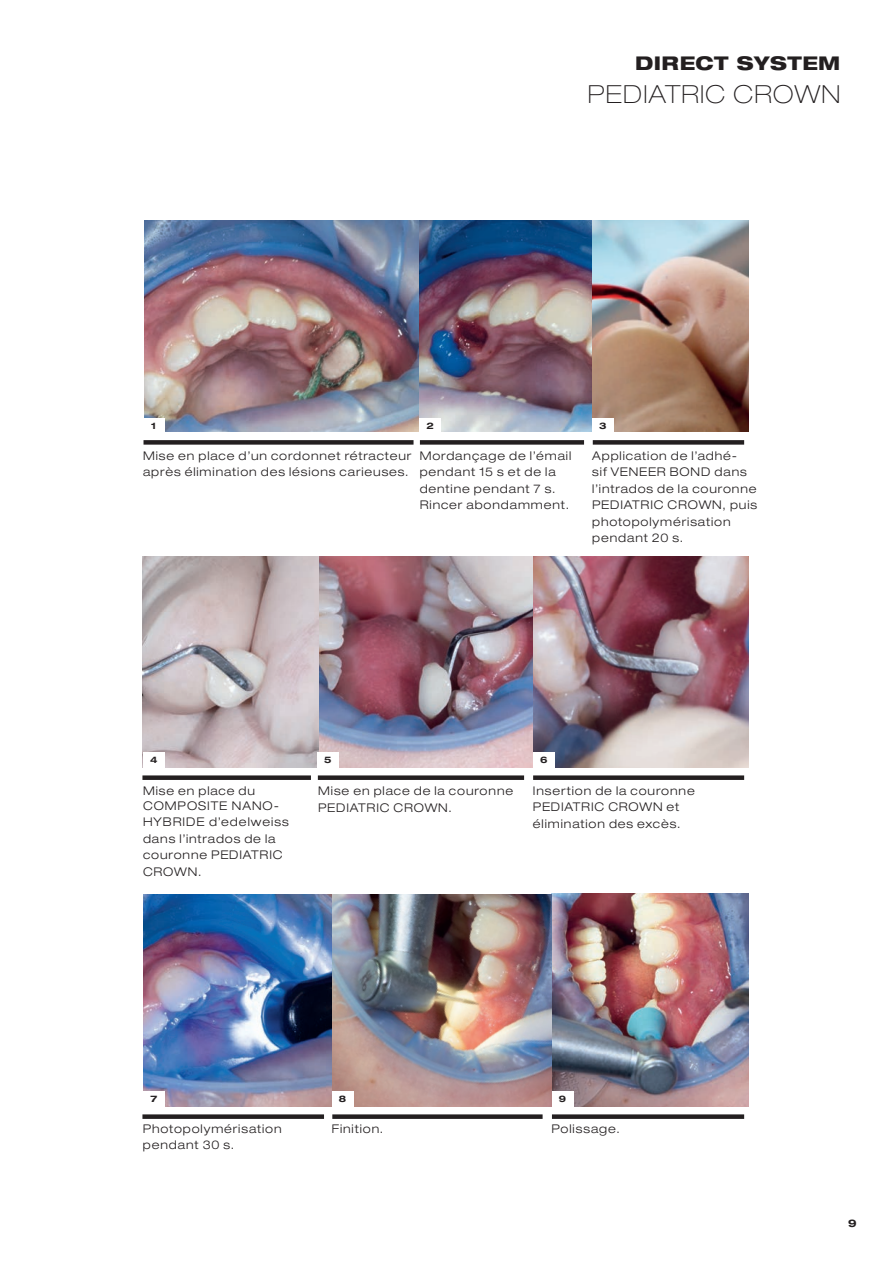
<style>
.page{position:relative;width:893px;height:1263px;background:#fff}
.page>*{position:absolute;margin:0;border:0;box-sizing:border-box;transform-origin:0 0}
.t1{font:100 expanded 24.9px/32px "Helvetica Neue";letter-spacing:.05em;color:#231f20;text-align:right}
.t2{font:800 expanded 18.9px "Helvetica Neue";letter-spacing:.025em;color:#231f20}
.t3{font:300 expanded 12px/16.5px "Helvetica Neue LT Pro";letter-spacing:.07em;color:#231f20}
.t4{font:700 expanded 10.5px "Helvetica Neue LT Pro";color:#231f20}
.t5{font:700 expanded 9px "Helvetica Neue LT Pro";color:#231f20}
</style>
<div class="page">
<img style="left:144px;top:221px;width:604px;height:211px">
<div style="left:143px;top:419px;width:21px;height:14px;background:#fff"></div>
<div style="left:419px;top:419px;width:22px;height:14px;background:#fff"></div>
<div style="left:592px;top:419px;width:22px;height:14px;background:#fff"></div>
<img style="left:143px;top:556px;width:605px;height:212px">
<div style="left:143px;top:752px;width:21px;height:17px;background:#fff"></div>
<div style="left:317px;top:752px;width:22px;height:17px;background:#fff"></div>
<div style="left:533px;top:752px;width:22px;height:17px;background:#fff"></div>
<img style="left:143px;top:894px;width:606px;height:212px">
<div style="left:143px;top:1091px;width:21px;height:17px;background:#fff"></div>
<div style="left:332px;top:1091px;width:21px;height:17px;background:#fff"></div>
<div style="left:552px;top:1091px;width:21px;height:17px;background:#fff"></div>
<div style="left:144px;top:440px;width:270px;height:5px;background:#231f20"></div>
<div style="left:142px;top:775px;width:169px;height:5px;background:#231f20"></div>
<div style="left:142px;top:1114px;width:182px;height:5px;background:#231f20"></div>
<div style="left:420px;top:440px;width:164px;height:5px;background:#231f20"></div>
<div style="left:318px;top:775px;width:206px;height:5px;background:#231f20"></div>
<div style="left:332px;top:1114px;width:211px;height:5px;background:#231f20"></div>
<div style="left:593px;top:440px;width:151px;height:5px;background:#231f20"></div>
<div style="left:533px;top:775px;width:211px;height:5px;background:#231f20"></div>
<div style="left:552px;top:1114px;width:192px;height:5px;background:#231f20"></div>
<h1 class="t1" style="left:588px;top:46px;width:254px">POST &amp; CORE<br>PEDIATRIC CROWN</h1>
<h2 class="t2" style="left:635px;top:51px;width:207px">DIRECT SYSTEM</h2>
<h1 class="t1" style="left:733px;top:92px;width:109px">VENEER</h1>
<p class="t5" style="left:151px;top:420px;width:7px">1</p>
<p class="t5" style="left:426px;top:420px;width:9px">2</p>
<p class="t5" style="left:599px;top:420px;width:9px">3</p>
<p class="t3" style="left:143px;top:447px;width:270px">Mise en place d’un cordonnet rétracteur après élimination des lésions carieuses.</p>
<p class="t3" style="left:420px;top:447px;width:153px">Mordançage de l’émail pendant 15 s et de la dentine pendant 7 s.<br>Rincer abondamment.</p>
<p class="t3" style="left:592px;top:447px;width:166px">Application de l’adhé-<br>sif VENEER BOND dans l’intrados de la couronne<br>PEDIATRIC CROWN, puis photopolymérisation pendant 20 s.</p>
<p class="t5" style="left:150px;top:754px;width:9px">4</p>
<p class="t5" style="left:324px;top:754px;width:9px">5</p>
<p class="t5" style="left:540px;top:754px;width:9px">6</p>
<p class="t3" style="left:143px;top:783px;width:138px;line-height:15px">Mise en place du<br>COMPOSITE NANO-</p>
<p class="t3" style="left:143px;top:813px;width:147px">HYBRIDE d’edelweiss dans l’intrados de la couronne PEDIATRIC<br>CROWN.</p>
<p class="t3" style="left:318px;top:782px;width:196px">Mise en place de la couronne<br>PEDIATRIC CROWN.</p>
<p class="t3" style="left:533px;top:782px;width:163px">Insertion de la couronne<br>PEDIATRIC CROWN et élimination des excès.</p>
<p class="t5" style="left:150px;top:1093px;width:8px">7</p>
<p class="t5" style="left:339px;top:1093px;width:9px">8</p>
<p class="t5" style="left:559px;top:1093px;width:9px">9</p>
<p class="t3" style="left:143px;top:1120px;width:140px">Photopolymérisation pendant 30 s.</p>
<p class="t3" style="left:332px;top:1120px;width:53px">Finition.</p>
<p class="t3" style="left:551px;top:1120px;width:70px">Polissage.</p>
<p class="t4" style="left:848px;top:1216px;width:10px">9</p>
</div>
